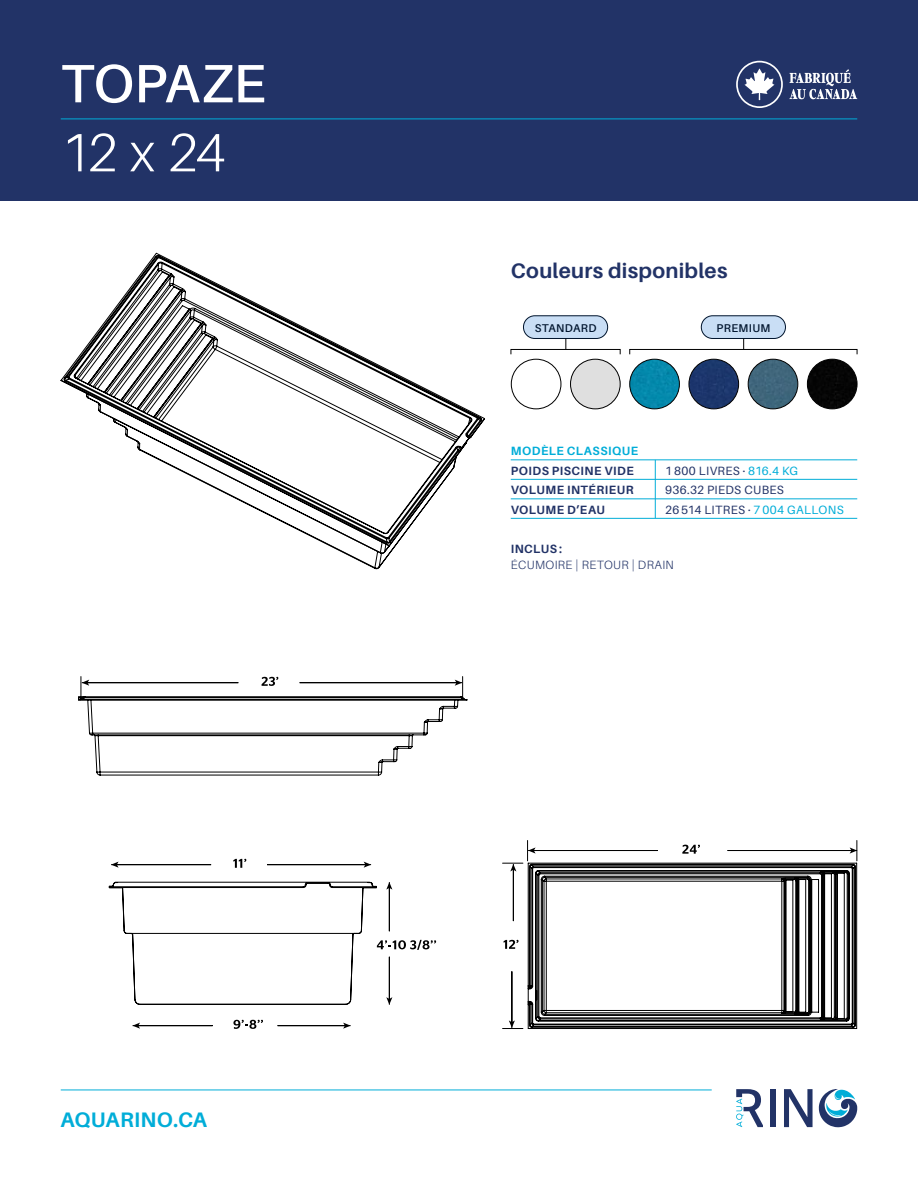
<style>
.page{position:relative;width:918px;height:1188px;background:#fff}
.page>*{position:absolute;margin:0;border:0;box-sizing:border-box;transform-origin:0 0}
.t1{font:600 54px "Aileron";letter-spacing:-.01em;color:#fff}
.t2{font:300 54px "Aileron";color:#fff}
.t3{font:700 21px "Aileron";letter-spacing:.015em;color:#223367}
.t4{font:700 21px "Aileron";letter-spacing:.015em;color:#00add8}
.t5{font:12px "Aileron";letter-spacing:.03em;color:#223367}
.t6{font:700 12px "Aileron";letter-spacing:.04em;color:#223367}
.t7{font:300 12px "Aileron";letter-spacing:.035em;color:#223367}
.t8{font:700 12px "Aileron";letter-spacing:.045em;color:#00add8}
.t9{font:600 11.25px "Aileron";letter-spacing:.035em;color:#00142d}
.s1{color:#00add8}
</style>
<div class="page">
<div style="left:0;top:0;width:918px;height:201px;background:#223367"></div>
<hr style="left:655px;top:460px;width:1px;height:58px;background:#00add8">
<svg style="left:736px;top:61px;width:47px;height:47px"></svg>
<svg style="left:789px;top:69px;width:68px;height:30px"></svg>
<hr style="left:61px;top:119px;width:796px;height:1px;background:#00add8">
<div style="left:523px;top:316px;width:85px;height:22px;background:#c9def5;border-radius:11px"></div>
<div style="left:523px;top:316px;width:85px;height:23px;border:1px solid #00142d;border-radius:11px"></div>
<div style="left:701px;top:316px;width:84px;height:22px;background:#c9def5;border-radius:11px"></div>
<div style="left:701px;top:316px;width:85px;height:23px;border:1px solid #00142d;border-radius:11px"></div>
<img style="left:511px;top:359px;width:50px;height:50px;border-radius:25px">
<div style="left:511px;top:359px;width:50px;height:50px;border:1px solid #000;border-radius:50%"></div>
<div style="left:571px;top:359px;width:49px;height:50px;background:#dfdfdf;border-radius:25px"></div>
<div style="left:570px;top:359px;width:50px;height:50px;border:1px solid #000;border-radius:50%"></div>
<img style="left:630px;top:359px;width:49px;height:50px;border-radius:25px">
<div style="left:630px;top:359px;width:50px;height:50px;border:1px solid #000;border-radius:50%"></div>
<div style="left:689px;top:359px;width:50px;height:50px;background:#1c366c;border-radius:25px"></div>
<div style="left:689px;top:359px;width:50px;height:50px;border:1px solid #000;border-radius:50%"></div>
<img style="left:748px;top:359px;width:50px;height:50px;border-radius:25px">
<div style="left:748px;top:359px;width:50px;height:50px;border:1px solid #000;border-radius:50%"></div>
<div style="left:807px;top:359px;width:50px;height:50px;background:#060606;border-radius:25px"></div>
<div style="left:807px;top:359px;width:50px;height:50px;border:1px solid #000;border-radius:50%"></div>
<div style="left:511px;top:349px;width:109px;height:6px;border:1px solid #000"></div>
<div style="left:630px;top:349px;width:227px;height:6px;border:1px solid #000"></div>
<svg style="left:60px;top:252px;width:425px;height:317px"></svg>
<svg style="left:78px;top:677px;width:390px;height:99px"></svg>
<svg style="left:109px;top:881px;width:327px;height:124px"></svg>
<svg style="left:233px;top:859px;width:13px;height:9px"></svg>
<hr style="left:111px;top:864px;width:100px;height:1px;background:#000">
<svg style="left:111px;top:862px;width:8px;height:6px"></svg>
<hr style="left:267px;top:864px;width:104px;height:1px;background:#000">
<svg style="left:364px;top:862px;width:7px;height:6px"></svg>
<svg style="left:233px;top:1020px;width:30px;height:9px"></svg>
<hr style="left:133px;top:1025px;width:80px;height:1px;background:#000">
<svg style="left:133px;top:1023px;width:7px;height:6px"></svg>
<hr style="left:278px;top:1025px;width:73px;height:1px;background:#000">
<svg style="left:343px;top:1023px;width:8px;height:6px"></svg>
<svg style="left:504px;top:940px;width:15px;height:9px"></svg>
<svg style="left:682px;top:845px;width:18px;height:9px"></svg>
<hr style="left:528px;top:850px;width:130px;height:1px;background:#000">
<hr style="left:728px;top:850px;width:129px;height:1px;background:#000">
<hr style="left:513px;top:864px;width:1px;height:57px;background:#000">
<hr style="left:511px;top:971px;width:1px;height:57px;background:#000">
<svg style="left:527px;top:862px;width:330px;height:167px"></svg>
<svg style="left:850px;top:840px;width:7px;height:21px"></svg>
<svg style="left:503px;top:840px;width:33px;height:31px"></svg>
<svg style="left:503px;top:1020px;width:20px;height:9px"></svg>
<hr style="left:61px;top:1090px;width:651px;height:1px;background:#00add8">
<svg style="left:736px;top:1089px;width:27px;height:38px"></svg>
<div style="left:770px;top:1089px;width:6px;height:38px;background:#223367"></div>
<svg style="left:784px;top:1089px;width:29px;height:38px"></svg>
<svg style="left:819px;top:1089px;width:38px;height:38px"></svg>
<hr style="left:511px;top:460px;width:346px;height:1px;background:#00add8">
<hr style="left:511px;top:479px;width:346px;height:1px;background:#00add8">
<hr style="left:511px;top:499px;width:346px;height:1px;background:#00add8">
<hr style="left:511px;top:518px;width:346px;height:1px;background:#00add8">
<h1 class="t1" style="left:61px;top:54px;width:206px">TOPAZE</h1>
<h1 class="t2" style="left:61px;top:123px;width:166px">12 x 24</h1>
<h2 class="t4" style="left:61px;top:1108px;width:148px">AQUARINO.CA</h2>
<h2 class="t3" style="left:511px;top:259px;width:218px">Couleurs disponibles</h2>
<p class="t9" style="left:535px;top:321px;width:63px">STANDARD</p>
<p class="t9" style="left:717px;top:321px;width:55px">PREMIUM</p>
<p class="t8" style="left:511px;top:444px;width:129px">MODÈLE CLASSIQUE</p>
<p class="t6" style="left:511px;top:464px;width:125px">POIDS PISCINE VIDE</p>
<p class="t5" style="left:665px;top:464px;width:134px">1 800 LIVRES · <span class="s1">816.4 KG</span></p>
<p class="t6" style="left:511px;top:483px;width:124px">VOLUME INTÉRIEUR</p>
<p class="t5" style="left:665px;top:484px;width:120px">936.32 PIEDS CUBES</p>
<p class="t6" style="left:511px;top:503px;width:96px">VOLUME D’EAU</p>
<p class="t5" style="left:665px;top:503px;width:180px">26 514 LITRES · <span class="s1">7 004 GALLONS</span></p>
<p class="t6" style="left:511px;top:542px;width:53px">INCLUS :</p>
<p class="t7" style="left:511px;top:558px;width:165px">ÉCUMOIRE | RETOUR | DRAIN</p>
</div>
